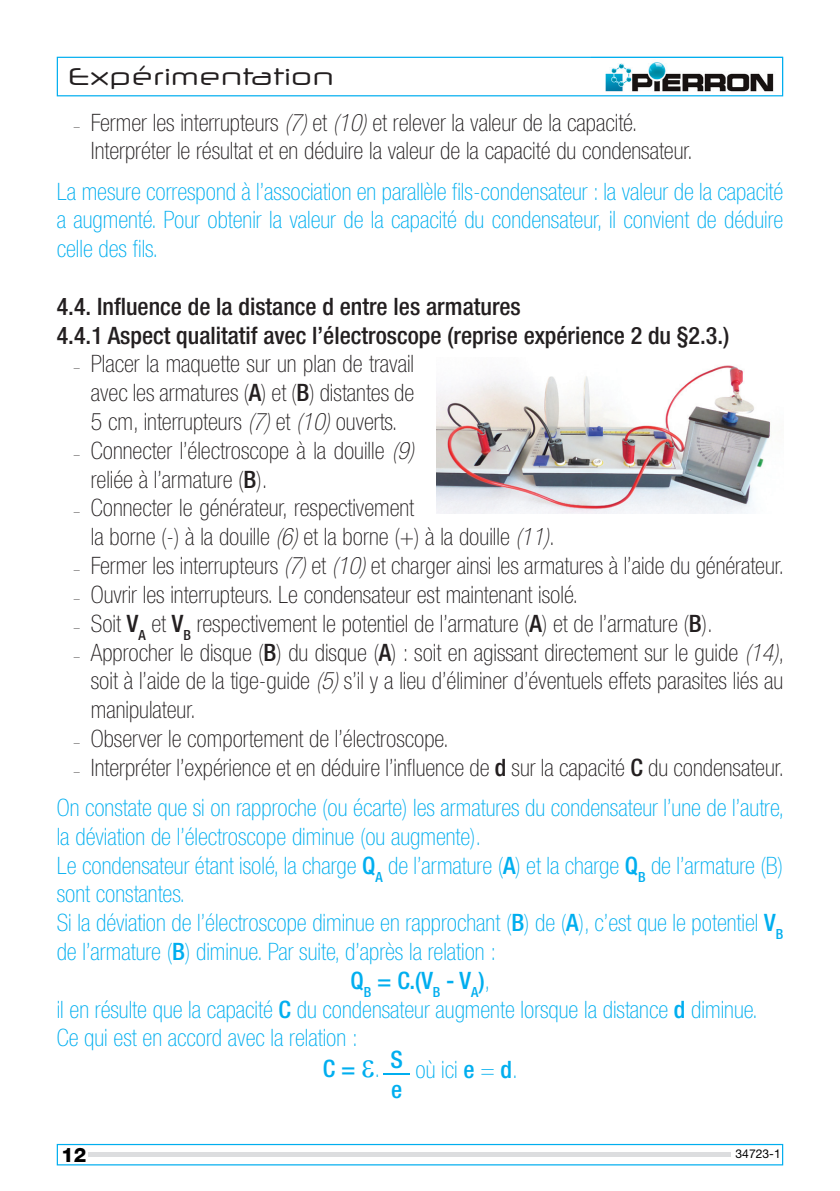
<style>
.page{position:relative;width:840px;height:1191px;background:#fff}
.page>*{position:absolute;margin:0;border:0;box-sizing:border-box;transform-origin:0 0}
.t1{font:100 condensed 24px/28.8px "Helvetica Neue LT Std";color:#231f20}
.t2{font:100 condensed 24px/28.8px "Helvetica Neue LT Std";color:#00aeef;text-align:justify}
.t3{font:500 condensed 24px/28.8px "Helvetica Neue LT Std";color:#231f20}
.t4{font:500 condensed 24px "Helvetica Neue LT Std";color:#00aeef}
.t5{font:24px "Neuropol X Free";color:#231f20}
.t6{font:800 20px "Helvetica Neue LT Std";color:#000}
.t7{font:12.2px "Helvetica Neue LT Std";color:#000}
.s1{font-size:12px}
.s2{font-style:italic}
.s3{font-weight:500}
.s4{font-size:12px;color:#231f20}
.s5{color:#231f20}
.s6{font-weight:500;color:#231f20}
.s7{font-weight:100}
</style>
<div class="page">
<svg style="left:57px;top:57px;width:725px;height:39px"></svg>
<svg style="left:57px;top:1143px;width:725px;height:22px"></svg>
<img style="left:590px;top:56px;width:194px;height:36px">
<img style="left:590px;top:57px;width:192px;height:35px">
<div style="left:88px;top:1152px;width:642px;height:5px;background:#dcdddf"></div>
<svg style="left:383px;top:1073px;width:26px;height:1px"></svg>
<img style="left:436px;top:365px;width:335px;height:148px">
<p class="t5" style="left:68px;top:61px;width:267px">Expérimentation</p>
<p class="t1" style="left:91px;top:107px;width:603px;text-indent:-17px"><span class="s1">–</span> Fermer les interrupteurs <span class="s2">(7)</span> et <span class="s2">(10)</span> et relever la valeur de la capacité.<br>Interpréter le résultat et en déduire la valeur de la capacité du condensateur.</p>
<p class="t2" style="left:57px;top:176px;width:727px">La mesure correspond à l’association en parallèle fils-condensateur : la valeur de la capacité a augmenté. Pour obtenir la valeur de la capacité du condensateur, il convient de déduire celle des fils.</p>
<p class="t3" style="left:57px;top:291px;width:673px">4.4. Influence de la distance d entre les armatures<br>4.4.1 Aspect qualitatif avec l’électroscope (reprise expérience 2 du §2.3.)</p>
<p class="t1" style="left:91px;top:349px;width:324px;text-align:justify;text-indent:-17px"><span class="s1">–</span> Placer la maquette sur un plan de travail avec les armatures (<span class="s3">A</span>) et (<span class="s3">B</span>) distantes de 5 cm, interrupteurs <span class="s2">(7)</span> et <span class="s2">(10)</span> ouverts.</p>
<p class="t1" style="left:91px;top:436px;width:324px;text-indent:-17px"><span class="s1">–</span> Connecter l’électroscope à la douille <span class="s2">(9) </span>reliée à l’armature (<span class="s3">B</span>).</p>
<p class="t1" style="left:91px;top:493px;width:465px;text-indent:-17px"><span class="s1">–</span> Connecter le générateur, respectivement<br>la borne (-) à la douille <span class="s2">(6)</span> et la borne (+) à la douille <span class="s2">(11)</span>.</p>
<p class="t1" style="left:74px;top:551px;width:711px"><span class="s1">–</span> Fermer les interrupteurs <span class="s2">(7)</span> et <span class="s2">(10)</span> et charger ainsi les armatures à l’aide du générateur.</p>
<p class="t1" style="left:74px;top:580px;width:505px"><span class="s1">–</span> Ouvrir les interrupteurs. Le condensateur est maintenant isolé.</p>
<p class="t1" style="left:74px;top:608px;width:640px"><span class="s1">–</span> Soit <span class="s3">V</span><sub>A</sub> et <span class="s3">V</span><sub>B</sub> respectivement le potentiel de l’armature (<span class="s3">A</span>) et de l’armature (<span class="s3">B</span>).</p>
<p class="t1" style="left:91px;top:637px;width:694px;text-align:justify;text-indent:-17px"><span class="s1">–</span> Approcher le disque (<span class="s3">B</span>) du disque (<span class="s3">A</span>) : soit en agissant directement sur le guide <span class="s2">(14)</span>, soit à l’aide de la tige-guide <span class="s2">(5)</span> s’il y a lieu d’éliminer d’éventuels effets parasites liés au manipulateur.</p>
<p class="t1" style="left:74px;top:724px;width:376px"><span class="s1">–</span> Observer le comportement de l’électroscope.</p>
<p class="t2" style="left:57px;top:747px;width:728px;line-height:40.2px;text-align:right"><span class="s4">–</span> <span class="s5">Interpréter l’expérience et en déduire l’influence de</span> <span class="s6">d</span> <span class="s5">sur la capacité</span> <span class="s6">C</span> <span class="s5">du condensateur.<br></span>On constate que si on rapproche (ou écarte) les armatures du condensateur l’une de l’autre,</p>
<p class="t2" style="left:57px;top:821px;width:426px">la déviation de l’électroscope diminue (ou augmente).</p>
<p class="t2" style="left:57px;top:850px;width:727px">Le condensateur étant isolé, la charge <span class="s3">Q</span><sub>A</sub> de l’armature (<span class="s3">A</span>) et la charge <span class="s3">Q</span><sub>B</sub> de l’armature (B)</p>
<p class="t2" style="left:57px;top:879px;width:130px">sont constantes.</p>
<p class="t2" style="left:57px;top:908px;width:727px">Si la déviation de l’électroscope diminue en rapprochant (<span class="s3">B</span>) de (<span class="s3">A</span>), c’est que le potentiel <span class="s3">V</span><sub>B</sub></p>
<p class="t2" style="left:57px;top:937px;width:441px">de l’armature (<span class="s3">B</span>) diminue. Par suite, d’après la relation :</p>
<p class="t4" style="left:350px;top:966px;width:141px">Q<sub>B</sub> = C.(V<sub>B</sub> - V<sub>A</sub>)<span class="s7">,</span></p>
<p class="t2" style="left:57px;top:994px;width:702px">il en résulte que la capacité <span class="s3">C</span> du condensateur augmente lorsque la distance <span class="s3">d</span> diminue.</p>
<p class="t2" style="left:57px;top:1023px;width:302px">Ce qui est en accord avec la relation :</p>
<p class="t4" style="left:323px;top:1054px;width:81px">C = <span class="s7">.</span> S</p>
<p class="t4" style="left:391px;top:1075px;width:13px">e</p>
<p class="t2" style="left:415px;top:1054px;width:104px">où ici <span class="s3">e</span> = <span class="s3">d</span>.</p>
<p class="t6" style="left:61px;top:1142px;width:27px">12</p>
<p class="t7" style="left:735px;top:1146px;width:47px">34723-1</p>
</div>
